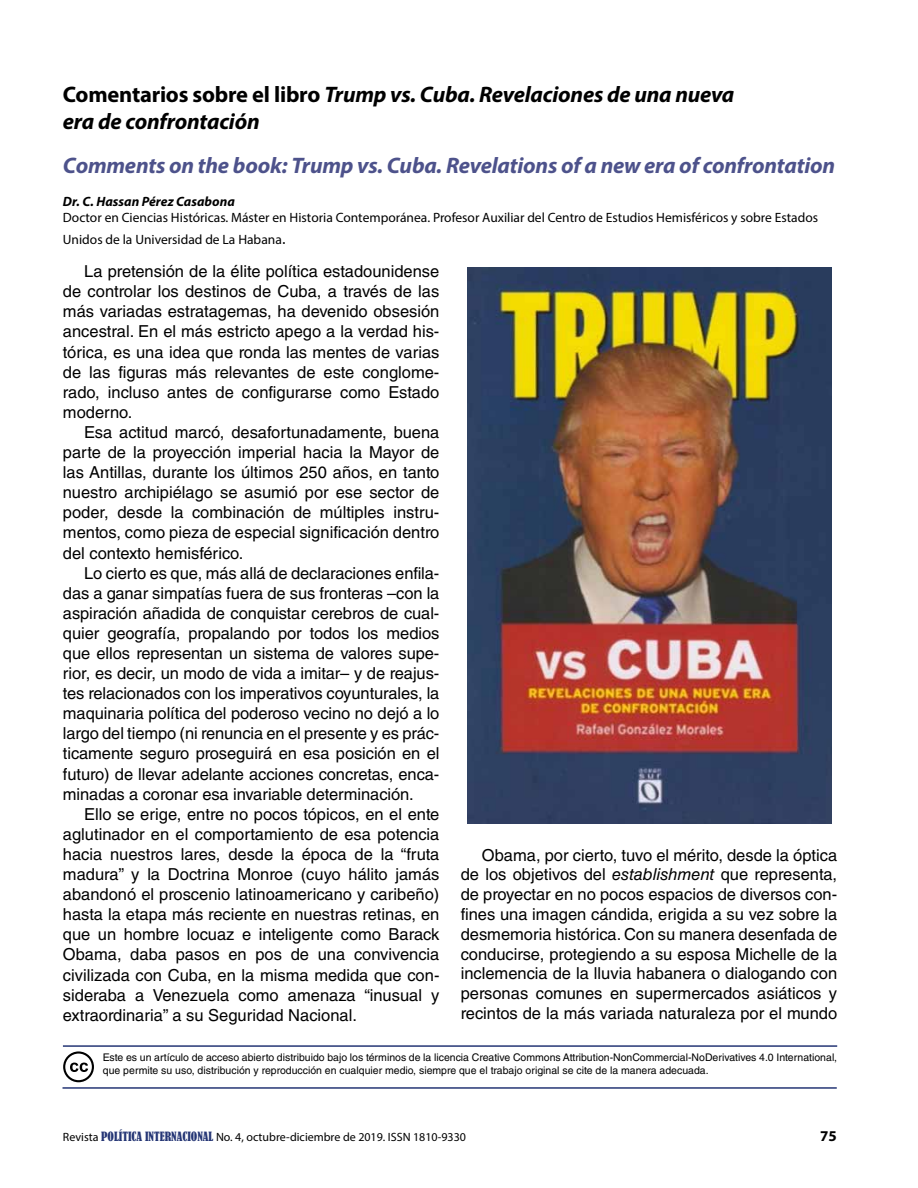
<style>
.page{position:relative;width:918px;height:1188px;background:#fff}
.page>*{position:absolute;margin:0;border:0;box-sizing:border-box;transform-origin:0 0}
.t1{font:italic 700 22.5px/27px "Myriad Pro";letter-spacing:-.01em;color:#000}
.t2{font:italic 700 22.5px "Myriad Pro";letter-spacing:-.01em;color:#4d528b}
.t3{font:16.5px/20.1px "Helvetica LT Std";color:#000;text-align:justify}
.t4{font:700 15px "Myriad Pro";color:#000}
.t5{font:13.5px/21.6px "Myriad Pro";color:#000}
.t6{font:italic 700 13.5px "Myriad Pro";color:#000}
.t7{font:12px "Myriad Pro";color:#000}
.t8{font:10.5px/12.6px "Helvetica LT Std";color:#000}
.s1{font-style:normal}
.s2{font-family:"Times New Roman";font-size:18px}
.s3{font-style:italic}
.s4{font-family:"Bernard";font-stretch:condensed;color:#253675}
</style>
<div class="page">
<div style="left:63px;top:1051px;width:31px;height:31px;border:2px solid #000;border-radius:50%"></div>
<svg style="left:70px;top:1063px;width:18px;height:9px"></svg>
<hr style="left:63px;top:1045px;width:774px;height:2px;background:#253675">
<hr style="left:63px;top:1087px;width:774px;height:2px;background:#253675">
<img style="left:468px;top:267px;width:364px;height:556px">
<h1 class="t1" style="left:63px;top:80px;width:673px"><span class="s1">Comentarios sobre el libro</span> Trump vs. Cuba. Revelaciones de una nueva era de confrontación</h1>
<h1 class="t2" style="left:63px;top:151px;width:774px">Comments on the book: Trump vs. Cuba. Revelations of a new era of confrontation</h1>
<p class="t6" style="left:63px;top:193px;width:173px">Dr. C. Hassan Pérez Casabona</p>
<p class="t5" style="left:63px;top:207px;width:757px">Doctor en Ciencias Históricas. Máster en Historia Contemporánea. Profesor Auxiliar del Centro de Estudios Hemisféricos y sobre Estados<br>Unidos de la Universidad de La Habana<span class="s2">.</span></p>
<p class="t3" style="left:63px;top:261px;width:378px;text-indent:21px">La pretensión de la élite política estadounidense de controlar los destinos de Cuba, a través de las más variadas estratagemas, ha devenido obsesión ancestral. En el más estricto apego a la verdad his&shy;tórica, es una idea que ronda las mentes de varias de las figuras más relevantes de este conglome&shy;rado, incluso antes de configurarse como Estado moderno.</p>
<p class="t3" style="left:63px;top:422px;width:378px;text-indent:21px">Esa actitud marcó, desafortunadamente, buena parte de la proyección imperial hacia la Mayor de las Antillas, durante los últimos 250 años, en tanto nuestro archipiélago se asumió por ese sector de poder, desde la combinación de múltiples instru&shy;mentos, como pieza de especial significación dentro del contexto hemisférico.</p>
<p class="t3" style="left:63px;top:563px;width:378px;text-indent:21px">Lo cierto es que, más allá de declaraciones enfila&shy;das a ganar simpatías fuera de sus fronteras –con la aspiración añadida de conquistar cerebros de cual&shy;quier geografía, propalando por todos los medios que ellos representan un sistema de valores supe&shy;rior, es decir, un modo de vida a imitar– y de reajus&shy;tes relacionados con los imperativos coyunturales, la maquinaria política del poderoso vecino no dejó a lo largo del tiempo (ni renuncia en el presente y es prác&shy;ticamente seguro proseguirá en esa posición en el futuro) de llevar adelante acciones concretas, enca&shy;minadas a coronar esa invariable determinación.</p>
<p class="t3" style="left:63px;top:804px;width:378px;text-indent:21px">Ello se erige, entre no pocos tópicos, en el ente aglutinador en el comportamiento de esa potencia hacia nuestros lares, desde la época de la “fruta madura” y la Doctrina Monroe (cuyo hálito jamás abandonó el proscenio latinoamericano y caribeño) hasta la etapa más reciente en nuestras retinas, en que un hombre locuaz e inteligente como Barack Obama, daba pasos en pos de una convivencia civilizada con Cuba, en la misma medida que con&shy;sideraba a Venezuela como amenaza “inusual y extraordinaria” a su Seguridad Nacional.</p>
<p class="t3" style="left:461px;top:845px;width:378px;text-indent:21px">Obama, por cierto, tuvo el mérito, desde la óptica de los objetivos del <span class="s3">establishment</span> que representa, de proyectar en no pocos espacios de diversos con&shy;fines una imagen cándida, erigida a su vez sobre la desmemoria histórica. Con su manera desenfada de conducirse, protegiendo a su esposa Michelle de la inclemencia de la lluvia habanera o dialogando con personas comunes en supermercados asiáticos y recintos de la más variada naturaleza por el mundo</p>
<p class="t8" style="left:103px;top:1051px;width:736px">Este es un artículo de acceso abierto distribuido bajo los términos de la licencia Creative Commons Attribution-NonCommercial-NoDerivatives 4.0 International, que permite su uso, distribución y reproducción en cualquier medio, siempre que el trabajo original se cite de la manera adecuada.</p>
<p class="t7" style="left:63px;top:1130px;width:405px">Revista <span class="s4">POLÍTICA INTERNACIONAL</span> No. 4, octubre-diciembre de 2019. ISSN 1810-9330</p>
<p class="t4" style="left:820px;top:1126px;width:18px">75</p>
</div>
